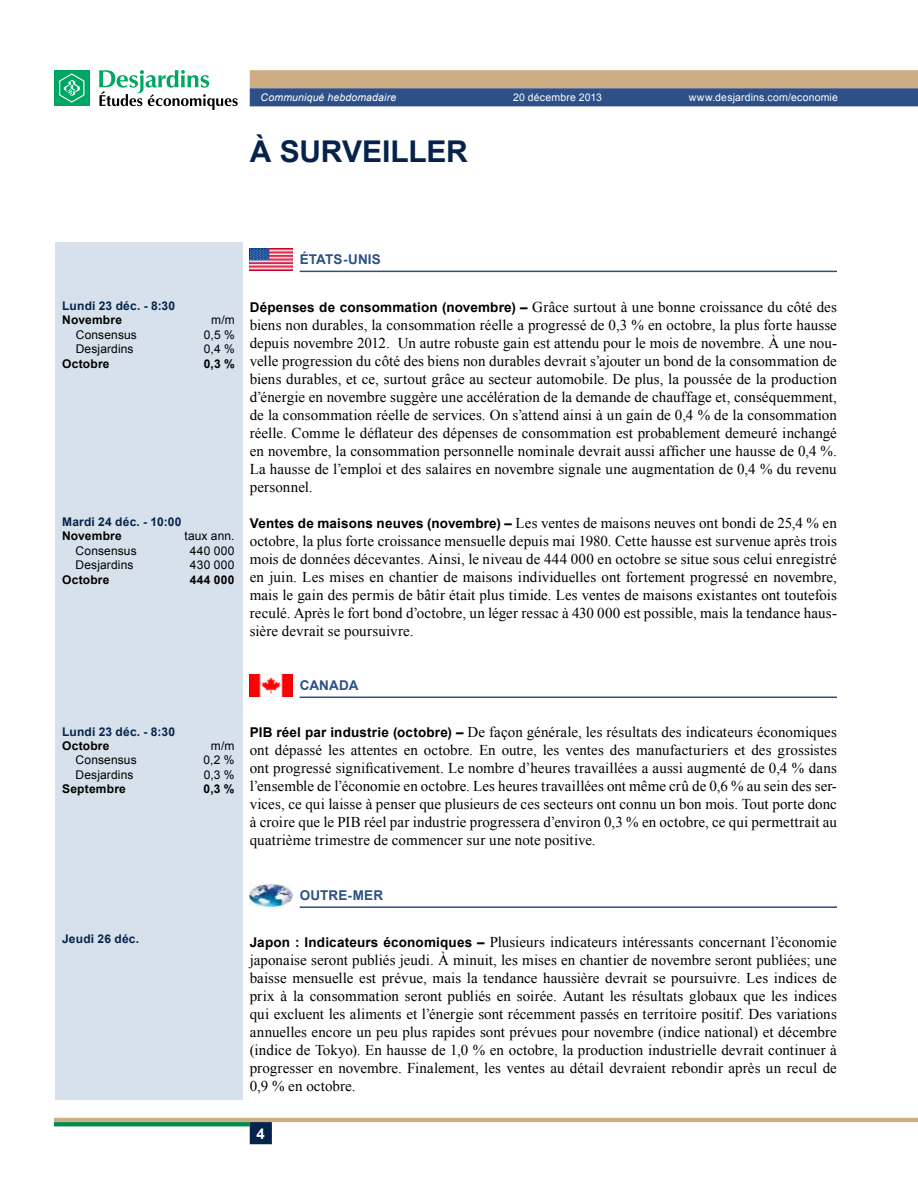
<style>
.page{position:relative;width:918px;height:1188px;background:#fff}
.page>*{position:absolute;margin:0;border:0;box-sizing:border-box;transform-origin:0 0}
.t1{font:700 30px "Arial";color:#05234b}
.t2{font:15px/18px "Times New Roman";letter-spacing:.005em;color:#000;text-align:justify}
.t3{font:700 15px "Arial";color:#fff}
.t4{font:700 13.5px "Arial";letter-spacing:.015em;color:#2d5088}
.t5{font:12px "Arial";letter-spacing:.01em;color:#000}
.t6{font:700 12px "Arial";letter-spacing:.015em;color:#05234b}
.t7{font:700 12px "Arial";letter-spacing:.02em;color:#000}
.t8{font:10.5px "Arial";letter-spacing:.015em;color:#fff}
.t9{font:italic 10.5px "Arial";letter-spacing:.015em;color:#fff}
.s1{font-family:"Arial";font-weight:700;font-size:13.5px}
</style>
<div class="page">
<svg style="left:250px;top:70px;width:668px;height:36px;background:#7e8087"></svg>
<hr style="left:54px;top:1118px;width:864px;height:4px;background:#cdae84">
<svg style="left:54px;top:1122px;width:196px;height:4px"></svg>
<div style="left:250px;top:1122px;width:22px;height:22px;background:#05234b;border:2px solid #05234b"></div>
<div style="left:54px;top:70px;width:36px;height:36px;background:#00a664"></div>
<svg style="left:59px;top:73px;width:25px;height:30px"></svg>
<svg style="left:99px;top:70px;width:139px;height:40px"></svg>
<hr style="left:300px;top:271px;width:537px;height:1px;background:#2d5088">
<img style="left:250px;top:249px;width:43px;height:21px">
<hr style="left:300px;top:697px;width:537px;height:1px;background:#2d5088">
<img style="left:250px;top:675px;width:43px;height:21px">
<hr style="left:300px;top:906px;width:537px;height:2px;background:#2d5088">
<img style="left:250px;top:884px;width:43px;height:22px">
<div style="left:55px;top:242px;width:187px;height:858px;background:#d7e1eb"></div>
<p class="t9" style="left:261px;top:91px;width:137px">Communiqué hebdomadaire</p>
<p class="t8" style="left:513px;top:91px;width:90px">20 décembre 2013</p>
<p class="t8" style="left:689px;top:91px;width:151px">www.desjardins.com/economie</p>
<h1 class="t1" style="left:250px;top:132px;width:210px">À surveiller</h1>
<p class="t6" style="left:62px;top:298px;width:114px">Lundi 23 déc. - 8:30</p>
<p class="t7" style="left:62px;top:312px;width:61px">Novembre</p>
<p class="t5" style="left:211px;top:312px;width:25px">m/m</p>
<p class="t5" style="left:76px;top:327px;width:63px">Consensus</p>
<p class="t5" style="left:204px;top:327px;width:32px">0,5 %</p>
<p class="t5" style="left:76px;top:341px;width:59px">Desjardins</p>
<p class="t5" style="left:204px;top:341px;width:32px">0,4 %</p>
<p class="t7" style="left:62px;top:356px;width:49px">Octobre</p>
<p class="t7" style="left:204px;top:356px;width:32px">0,3 %</p>
<p class="t6" style="left:62px;top:514px;width:121px">Mardi 24 déc. - 10:00</p>
<p class="t7" style="left:62px;top:528px;width:61px">Novembre</p>
<p class="t5" style="left:185px;top:528px;width:52px">taux ann.</p>
<p class="t5" style="left:76px;top:543px;width:63px">Consensus</p>
<p class="t5" style="left:190px;top:543px;width:46px">440 000</p>
<p class="t5" style="left:76px;top:557px;width:59px">Desjardins</p>
<p class="t5" style="left:190px;top:557px;width:46px">430 000</p>
<p class="t7" style="left:62px;top:572px;width:49px">Octobre</p>
<p class="t7" style="left:190px;top:572px;width:46px">444 000</p>
<p class="t4" style="left:300px;top:250px;width:10px">États</p>
<p class="t4" style="left:343px;top:250px;width:38px">-Unis</p>
<p class="t2" style="left:250px;top:297px;width:589px"><span class="s1">Dépenses de consommation (novembre) –</span> Grâce surtout à une bonne croissance du côté des biens non durables, la consommation réelle a progressé de 0,3 % en octobre, la plus forte hausse depuis novembre 2012. Un autre robuste gain est attendu pour le mois de novembre. À une nou&shy;velle progression du côté des biens non durables devrait s’ajouter un bond de la consommation de biens durables, et ce, surtout grâce au secteur automobile. De plus, la poussée de la production d’énergie en novembre suggère une accélération de la demande de chauffage et, conséquemment, de la consommation réelle de services. On s’attend ainsi à un gain de 0,4 % de la consommation réelle. Comme le déflateur des dépenses de consommation est probablement demeuré inchangé en novembre, la consommation personnelle nominale devrait aussi afficher une hausse de 0,4 %.<br>La hausse de l’emploi et des salaires en novembre signale une augmentation de 0,4 % du revenu personnel.</p>
<p class="t2" style="left:250px;top:513px;width:589px"><span class="s1">Ventes de maisons neuves (novembre) –</span> Les ventes de maisons neuves ont bondi de 25,4 % en octobre, la plus forte croissance mensuelle depuis mai 1980. Cette hausse est survenue après trois mois de données décevantes. Ainsi, le niveau de 444 000 en octobre se situe sous celui enregistré en juin. Les mises en chantier de maisons individuelles ont fortement progressé en novembre, mais le gain des permis de bâtir était plus timide. Les ventes de maisons existantes ont toutefois reculé. Après le fort bond d’octobre, un léger ressac à 430 000 est possible, mais la tendance haus&shy;sière devrait se poursuivre.</p>
<p class="t6" style="left:62px;top:723px;width:114px">Lundi 23 déc. - 8:30</p>
<p class="t7" style="left:62px;top:738px;width:49px">Octobre</p>
<p class="t5" style="left:211px;top:738px;width:25px">m/m</p>
<p class="t5" style="left:76px;top:752px;width:63px">Consensus</p>
<p class="t5" style="left:204px;top:752px;width:33px">0,2 %</p>
<p class="t5" style="left:76px;top:767px;width:59px">Desjardins</p>
<p class="t5" style="left:204px;top:767px;width:32px">0,3 %</p>
<p class="t7" style="left:62px;top:781px;width:65px">Septembre</p>
<p class="t7" style="left:204px;top:781px;width:32px">0,3 %</p>
<p class="t4" style="left:300px;top:676px;width:41px">Canada</p>
<p class="t2" style="left:250px;top:723px;width:589px"><span class="s1">PIB réel par industrie (octobre) –</span> De façon générale, les résultats des indicateurs économiques ont dépassé les attentes en octobre. En outre, les ventes des manufacturiers et des grossistes ont progressé significativement. Le nombre d’heures travaillées a aussi augmenté de 0,4 % dans l’ensemble de l’économie en octobre. Les heures travaillées ont même crû de 0,6 % au sein des ser&shy;vices, ce qui laisse à penser que plusieurs de ces secteurs ont connu un bon mois. Tout porte donc à croire que le PIB réel par industrie progressera d’environ 0,3 % en octobre, ce qui permettrait au quatrième trimestre de commencer sur une note positive.</p>
<p class="t6" style="left:62px;top:931px;width:79px">Jeudi 26 déc.</p>
<p class="t4" style="left:300px;top:886px;width:80px">Outre-mer</p>
<p class="t2" style="left:250px;top:933px;width:589px"><span class="s1">Japon : Indicateurs économiques –</span> Plusieurs indicateurs intéressants concernant l’économie japonaise seront publiés jeudi. À minuit, les mises en chantier de novembre seront publiées; une baisse mensuelle est prévue, mais la tendance haussière devrait se poursuivre. Les indices de prix à la consommation seront publiés en soirée. Autant les résultats globaux que les indices qui excluent les aliments et l’énergie sont récemment passés en territoire positif. Des variations annuelles encore un peu plus rapides sont prévues pour novembre (indice national) et décembre (indice de Tokyo). En hausse de 1,0 % en octobre, la production industrielle devrait continuer à progresser en novembre. Finalement, les ventes au détail devraient rebondir après un recul de 0,9 % en octobre.</p>
<p class="t3" style="left:257px;top:1124px;width:10px">4</p>
</div>
